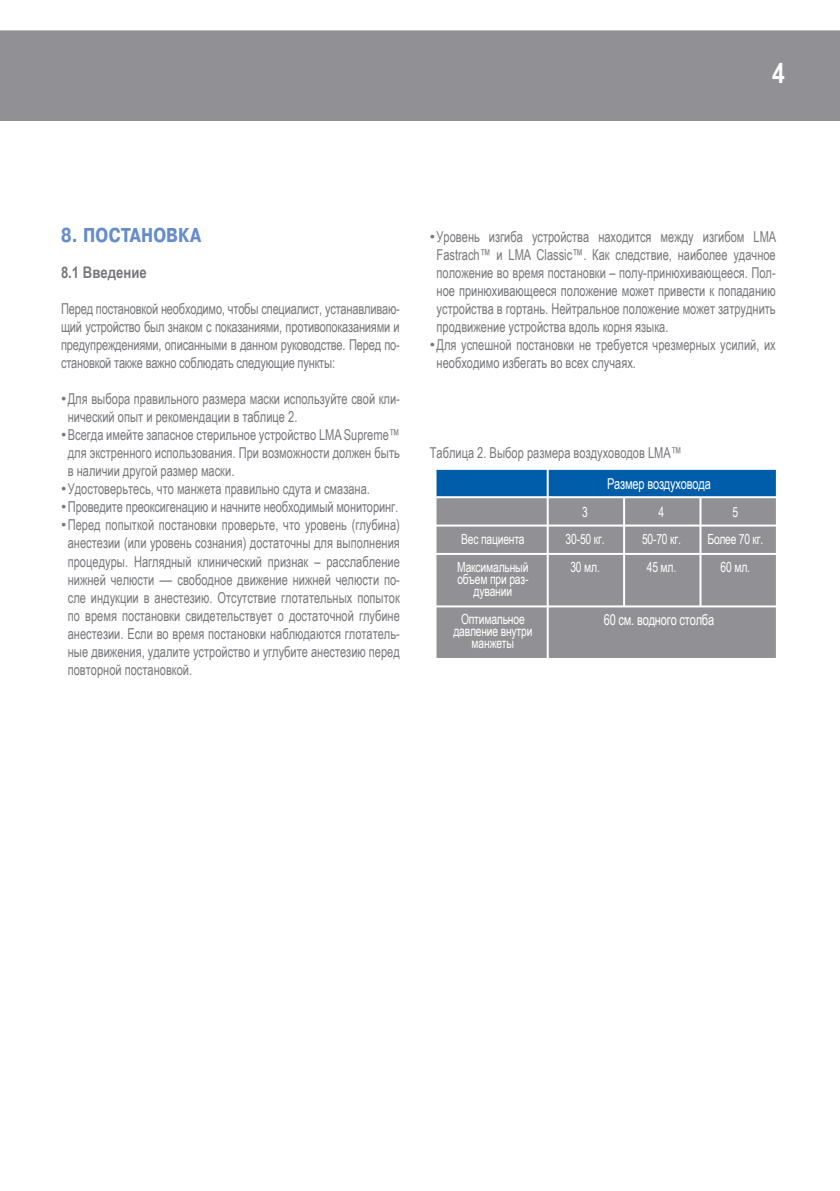
<style>
.page{position:relative;width:840px;height:1191px;background:#fff}
.page>*{position:absolute;margin:0;border:0;box-sizing:border-box;transform-origin:0 0}
.t1{font:700 28px "Arial Narrow";color:#fff}
.t2{font:700 20px "Pragmatica Cond C";letter-spacing:.005em;color:#678dc8}
.t3{font:700 16px "Arial Narrow";color:#77787b}
.t4{font:15px/18px "Arial Narrow";color:#77787b;text-align:justify;scale:.9 1}
.t5{font:15px "Arial Narrow";letter-spacing:-.015em;color:#fff;scale:.9 1}
.t6{font:14px/12px "Arial Narrow";letter-spacing:-.015em;color:#fff;text-align:center;scale:.9 1}
.s1{font-family:"Arial"}
</style>
<div class="page">
<div style="left:0;top:30px;width:839px;height:91px;background:#919195"></div>
<div style="left:436px;top:470px;width:339px;height:26px;background:#005daa"></div>
<div style="left:436px;top:498px;width:339px;height:160px;background:#919195"></div>
<hr style="left:546px;top:470px;width:2px;height:26px;background:#fff">
<hr style="left:546px;top:498px;width:2px;height:26px;background:#fff">
<hr style="left:622px;top:498px;width:2px;height:26px;background:#fff">
<hr style="left:699px;top:498px;width:2px;height:26px;background:#fff">
<hr style="left:434px;top:524px;width:113px;height:2px;background:#fff">
<hr style="left:547px;top:524px;width:76px;height:2px;background:#fff">
<hr style="left:546px;top:526px;width:2px;height:27px;background:#fff">
<hr style="left:623px;top:524px;width:77px;height:2px;background:#fff">
<hr style="left:622px;top:526px;width:2px;height:27px;background:#fff">
<hr style="left:700px;top:524px;width:77px;height:2px;background:#fff">
<hr style="left:699px;top:526px;width:2px;height:27px;background:#fff">
<hr style="left:546px;top:555px;width:2px;height:50px;background:#fff">
<hr style="left:622px;top:555px;width:2px;height:50px;background:#fff">
<hr style="left:699px;top:555px;width:2px;height:50px;background:#fff">
<hr style="left:434px;top:605px;width:113px;height:2px;background:#fff">
<hr style="left:547px;top:605px;width:76px;height:2px;background:#fff">
<hr style="left:546px;top:607px;width:2px;height:51px;background:#fff">
<hr style="left:623px;top:605px;width:154px;height:2px;background:#fff">
<hr style="left:434px;top:553px;width:266px;height:2px;background:#fff">
<hr style="left:700px;top:553px;width:77px;height:2px;background:#fff">
<h1 class="t1" style="left:771px;top:52px;width:14px">4</h1>
<h2 class="t2" style="left:61px;top:224px;width:141px">8. ПОСТАНОВКА</h2>
<p class="t3" style="left:61px;top:261px;width:87px">8.1 Введение</p>
<p class="t4" style="left:61px;top:299px;width:378px">Перед постановкой необходимо, чтобы специалист, устанавливаю&shy;щий устройство был знаком с показаниями, противопоказаниями и предупреждениями, описанными в данном руководстве. Перед по&shy;становкой также важно соблюдать следующие пункты:</p>
<p class="t4" style="left:68px;top:389px;width:370px;text-indent:-7px"><span class="s1">•</span>Для выбора правильного размера маски используйте свой кли&shy;нический опыт и рекомендации в таблице 2.</p>
<p class="t4" style="left:68px;top:425px;width:370px;text-indent:-7px"><span class="s1">•</span>Всегда имейте запасное стерильное устройство LMA Supreme™ для экстренного использования. При возможности должен быть в наличии другой размер маски.</p>
<p class="t4" style="left:61px;top:479px;width:344px"><span class="s1">•</span>Удостоверьтесь, что манжета правильно сдута и смазана.</p>
<p class="t4" style="left:61px;top:497px;width:376px"><span class="s1">•</span>Проведите преоксигенацию и начните необходимый мониторинг.</p>
<p class="t4" style="left:68px;top:515px;width:370px;text-indent:-7px"><span class="s1">•</span>Перед попыткой постановки проверьте, что уровень (глубина) анестезии (или уровень сознания) достаточны для выполнения процедуры. Наглядный клинический признак – расслабление нижней челюсти <span class="s1">―</span> свободное движение нижней челюсти по&shy;сле индукции в анестезию. Отсутствие глотательных попыток по время постановки свидетельствует о достаточной глубине анестезии. Если во время постановки наблюдаются глотатель&shy;ные движения, удалите устройство и углубите анестезию перед повторной постановкой.</p>
<p class="t4" style="left:436px;top:227px;width:379px;text-indent:-7px"><span class="s1">•</span>Уровень изгиба устройства находится между изгибом LMA Fastrach™ и LMA Classic™. Как следствие, наиболее удачное положение во время постановки – полу-принюхивающееся. Пол&shy;ное принюхивающееся положение может привести к попаданию устройства в гортань. Нейтральное положение может затруднить продвижение устройства вдоль корня языка.</p>
<p class="t4" style="left:436px;top:335px;width:378px;text-indent:-7px"><span class="s1">•</span>Для успешной постановки не требуется чрезмерных усилий, их необходимо избегать во всех случаях.</p>
<p class="t4" style="left:429px;top:443px;width:281px">Таблица 2. Выбор размера воздуховодов LMA™</p>
<p class="t5" style="left:606px;top:472px;width:117px">Размер воздуховода</p>
<p class="t6" style="left:582px;top:505px;width:8px">3</p>
<p class="t6" style="left:658px;top:505px;width:8px">4</p>
<p class="t6" style="left:732px;top:505px;width:8px">5</p>
<p class="t6" style="left:461px;top:533px;width:72px">Вес пациента</p>
<p class="t6" style="left:565px;top:533px;width:45px">30-50 кг.</p>
<p class="t6" style="left:641px;top:533px;width:45px">50-70 кг.</p>
<p class="t6" style="left:707px;top:533px;width:63px">Более 70 кг.</p>
<p class="t6" style="left:457px;top:560px;width:81px">Максимальный объем при раз&shy;дувании</p>
<p class="t6" style="left:570px;top:560px;width:34px">30 мл.</p>
<p class="t6" style="left:646px;top:560px;width:34px">45 мл.</p>
<p class="t6" style="left:720px;top:560px;width:34px">60 мл.</p>
<p class="t6" style="left:453px;top:612px;width:89px">Оптимальное давление внутри манжеты</p>
<p class="t5" style="left:603px;top:608px;width:124px">60 см. водного столба</p>
</div>
